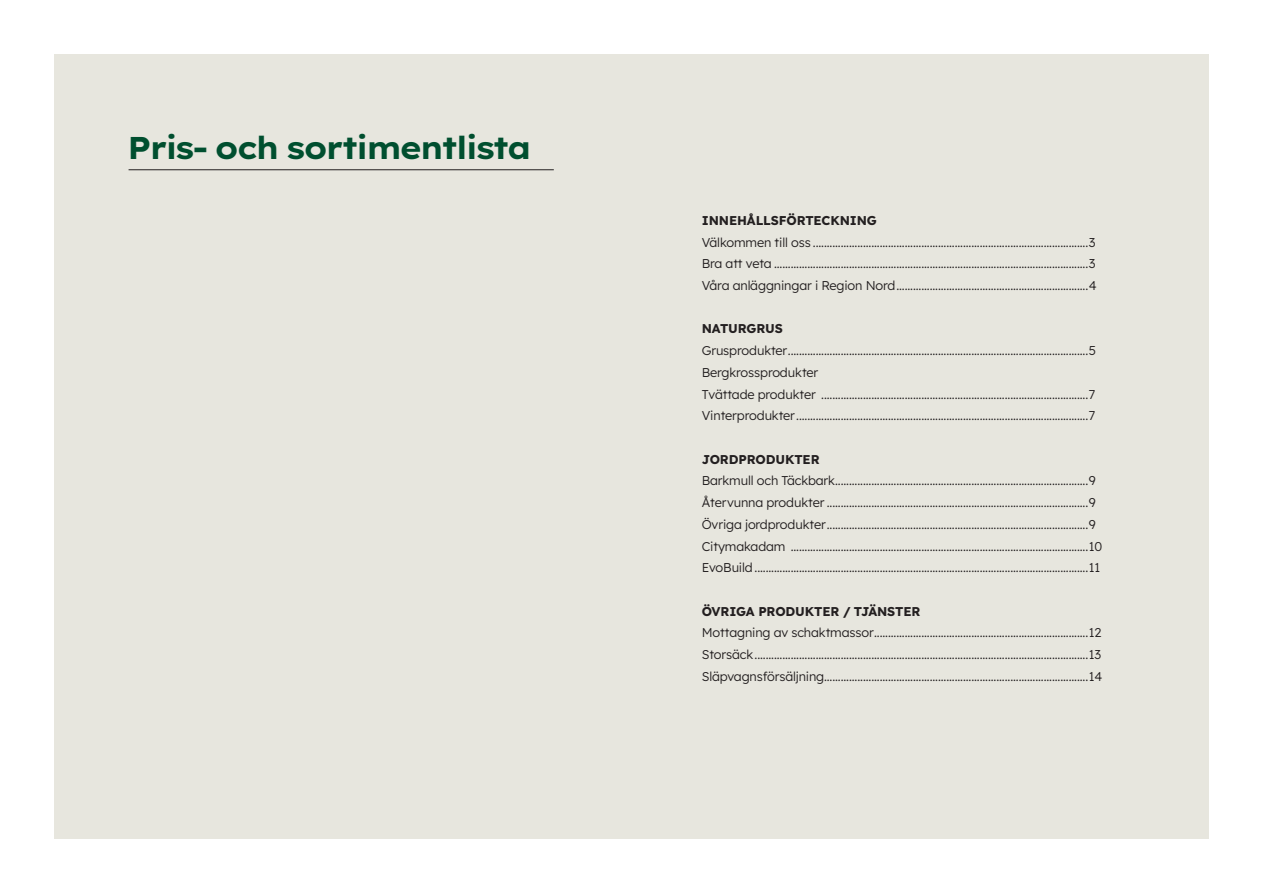
<style>
.page{position:relative;width:1263px;height:893px;background:#fff}
.page>*{position:absolute;margin:0;border:0;box-sizing:border-box;transform-origin:0 0}
.Mellanrubrik{font:700 31.5px "Lexend Exa HM";letter-spacing:-.01em;color:#004f2f}
.Innehållsförteckning{font:300 12.75px "Lexend";letter-spacing:-.01em;color:#231f20}
.Innehållsförteckning-2{font:700 12.75px "Lexend";letter-spacing:-.01em;color:#231f20}
</style>
<div class="page">
<div style="left:54px;top:54px;width:1155px;height:785px;background:#e7e6de"></div>
<hr style="left:129px;top:169px;width:425px;height:1px;background:#231f20">
<p class="Mellanrubrik" style="left:129px;top:123px;width:404px">Pris- och sortimentlista</p>
<p class="Innehållsförteckning-2" style="left:702px;top:211px;width:177px">INNEHÅLLSFÖRTECKNING</p>
<p class="Innehållsförteckning" style="left:702px;top:233px;width:395px">Välkommen till oss ...................................................................................................3</p>
<p class="Innehållsförteckning" style="left:702px;top:255px;width:395px">Bra att veta .................................................................................................................3</p>
<p class="Innehållsförteckning" style="left:702px;top:276px;width:396px">Våra anläggningar i Region Nord.....................................................................4</p>
<p class="Innehållsförteckning-2" style="left:702px;top:320px;width:82px">NATURGRUS</p>
<p class="Innehållsförteckning" style="left:702px;top:341px;width:396px">Grusprodukter............................................................................................................5</p>
<p class="Innehållsförteckning" style="left:702px;top:363px;width:118px">Bergkrossprodukter</p>
<p class="Innehållsförteckning" style="left:702px;top:385px;width:395px">Tvättade produkter ................................................................................................7</p>
<p class="Innehållsförteckning" style="left:702px;top:407px;width:395px">Vinterprodukter.........................................................................................................7</p>
<p class="Innehållsförteckning-2" style="left:702px;top:450px;width:119px">JORDPRODUKTER</p>
<p class="Innehållsförteckning" style="left:702px;top:472px;width:396px">Barkmull och Täckbark...........................................................................................9</p>
<p class="Innehållsförteckning" style="left:702px;top:493px;width:396px">Återvunna produkter ..............................................................................................9</p>
<p class="Innehållsförteckning" style="left:702px;top:515px;width:396px">Övriga jordprodukter..............................................................................................9</p>
<p class="Innehållsförteckning" style="left:702px;top:537px;width:402px">Citymakadam ...........................................................................................................10</p>
<p class="Innehållsförteckning" style="left:702px;top:558px;width:400px">EvoBuild ........................................................................................................................11</p>
<p class="Innehållsförteckning-2" style="left:702px;top:602px;width:220px">ÖVRIGA PRODUKTER / TJÄNSTER</p>
<p class="Innehållsförteckning" style="left:702px;top:624px;width:401px">Mottagning av schaktmassor.............................................................................12</p>
<p class="Innehållsförteckning" style="left:702px;top:645px;width:401px">Storsäck........................................................................................................................13</p>
<p class="Innehållsförteckning" style="left:702px;top:667px;width:402px">Släpvagnsförsäljning...............................................................................................14</p>
</div>
